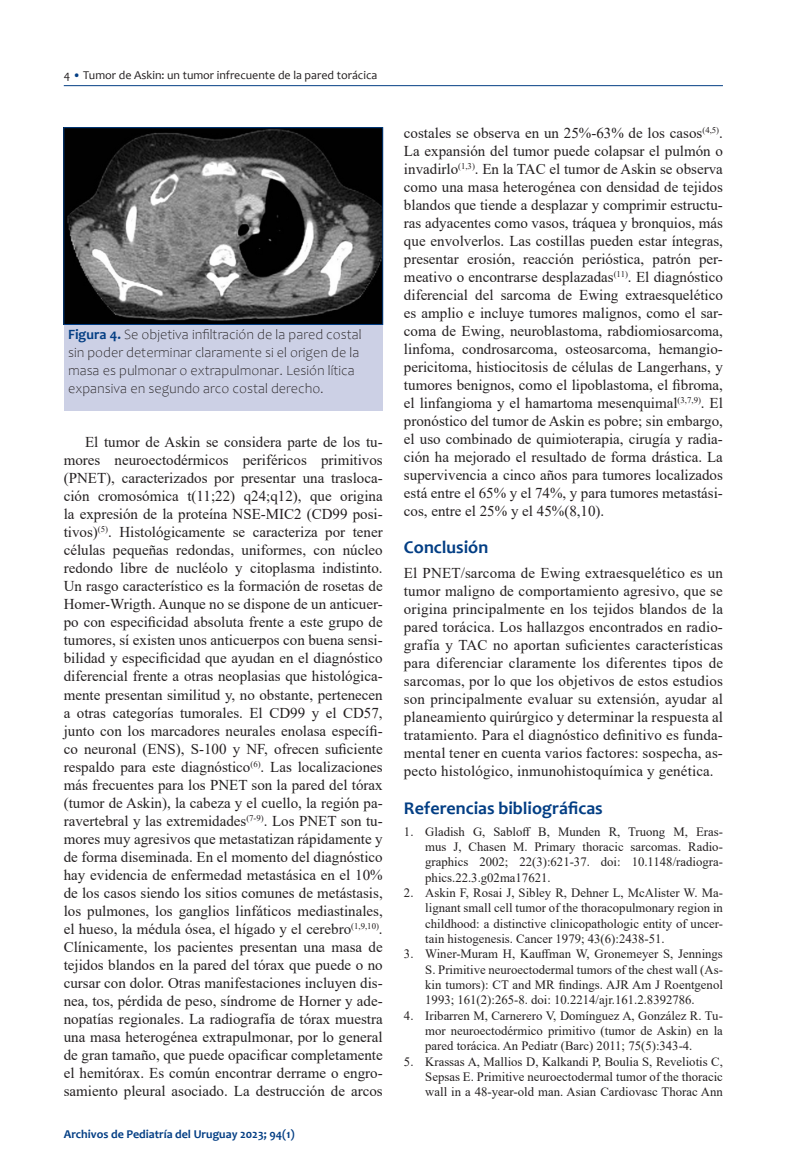
<style>
.page{position:relative;width:808px;height:1170px;background:#fff}
.page>*{position:absolute;margin:0;border:0;box-sizing:border-box;transform-origin:0 0}
.sub_1{font:700 18px "Candara";color:#033e84}
.primer{font:15px/18px "Times New Roman";color:#231f20;text-align:justify}
.t1{font:300 14.25px/18px "Candara";color:#231f20}
.bib{font:12.75px/15.3px "Times New Roman";color:#231f20;text-align:justify}
.t2{font:12px "Candara";color:#231f20}
.t3{font:700 12px "Candara";color:#033e84}
.s1{color:#033e84}
.s2{font-weight:700;color:#033e84}
</style>
<div class="page">
<hr style="left:64px;top:85px;width:659px;height:1px;background:#033e84">
<img style="left:66px;top:129px;width:315px;height:193px">
<div style="left:64px;top:127px;width:319px;height:197px;border:1px solid #033e84"></div>
<div style="left:64px;top:324px;width:319px;height:86px;background:#ccd0e5"></div>
<p class="t2" style="left:64px;top:67px;width:315px">4 <span class="s1">•</span> Tumor de Askin: un tumor infrecuente de la pared torácica</p>
<p class="t1" style="left:68px;top:326px;width:295px"><span class="s2">Figura 4.</span> Se objetiva infiltración de la pared costal sin poder determinar claramente si el origen de la masa es pulmonar o extrapulmonar. Lesión lítica expansiva en segundo arco costal derecho.</p>
<p class="primer" style="left:64px;top:433px;width:320px;text-indent:21px">El tumor de Askin se considera parte de los tu&shy;mores neuroectodérmicos periféricos primitivos (PNET), caracterizados por presentar una trasloca&shy;ción cromosómica t(11;22) q24;q12), que origina la expresión de la proteína NSE-MIC2 (CD99 posi&shy;tivos)<sup>(5)</sup>. Histológicamente se caracteriza por tener células pequeñas redondas, uniformes, con núcleo redondo libre de nucléolo y citoplasma indistinto.<br>Un rasgo característico es la formación de rosetas de Homer-Wrigth. Aunque no se dispone de un anticuer&shy;po con especificidad absoluta frente a este grupo de tumores, sí existen unos anticuerpos con buena sensi&shy;bilidad y especificidad que ayudan en el diagnóstico diferencial frente a otras neoplasias que histológica&shy;mente presentan similitud y, no obstante, pertenecen a otras categorías tumorales. El CD99 y el CD57, junto con los marcadores neurales enolasa específi&shy;co neuronal (ENS), S-100 y NF, ofrecen suficiente respaldo para este diagnóstico<sup>(6)</sup>. Las localizaciones más frecuentes para los PNET son la pared del tórax (tumor de Askin), la cabeza y el cuello, la región pa&shy;ravertebral y las extremidades<sup>(7-9)</sup>. Los PNET son tu&shy;mores muy agresivos que metastatizan rápidamente y de forma diseminada. En el momento del diagnóstico hay evidencia de enfermedad metastásica en el 10% de los casos siendo los sitios comunes de metástasis, los pulmones, los ganglios linfáticos mediastinales, el hueso, la médula ósea, el hígado y el cerebro<sup>(1,9,10)</sup>.<br>Clínicamente, los pacientes presentan una masa de tejidos blandos en la pared del tórax que puede o no cursar con dolor. Otras manifestaciones incluyen dis&shy;nea, tos, pérdida de peso, síndrome de Horner y ade&shy;nopatías regionales. La radiografía de tórax muestra una masa heterogénea extrapulmonar, por lo general de gran tamaño, que puede opacificar completamente el hemitórax. Es común encontrar derrame o engro&shy;samiento pleural asociado. La destrucción de arcos</p>
<p class="t3" style="left:64px;top:1126px;width:232px">Archivos de Pediatría del Uruguay 2023; 94(1)</p>
<p class="primer" style="left:404px;top:123px;width:320px">costales se observa en un 25%-63% de los casos<sup>(4,5)</sup>.<br>La expansión del tumor puede colapsar el pulmón o invadirlo<sup>(1,3)</sup>. En la TAC el tumor de Askin se observa como una masa heterogénea con densidad de tejidos blandos que tiende a desplazar y comprimir estructu&shy;ras adyacentes como vasos, tráquea y bronquios, más que envolverlos. Las costillas pueden estar íntegras, presentar erosión, reacción perióstica, patrón per&shy;meativo o encontrarse desplazadas<sup>(11)</sup>. El diagnóstico diferencial del sarcoma de Ewing extraesquelético es amplio e incluye tumores malignos, como el sar&shy;coma de Ewing, neuroblastoma, rabdiomiosarcoma, linfoma, condrosarcoma, osteosarcoma, hemangio&shy;pericitoma, histiocitosis de células de Langerhans, y tumores benignos, como el lipoblastoma, el fibroma, el linfangioma y el hamartoma mesenquimal<sup>(3,7,9)</sup>. El pronóstico del tumor de Askin es pobre; sin embargo, el uso combinado de quimioterapia, cirugía y radia&shy;ción ha mejorado el resultado de forma drástica. La supervivencia a cinco años para tumores localizados está entre el 65% y el 74%, y para tumores metastási&shy;cos, entre el 25% y el 45%(8,10).</p>
<p class="sub_1" style="left:404px;top:536px;width:86px">Conclusión</p>
<p class="primer" style="left:404px;top:563px;width:320px">El PNET/sarcoma de Ewing extraesquelético es un tumor maligno de comportamiento agresivo, que se origina principalmente en los tejidos blandos de la pared torácica. Los hallazgos encontrados en radio&shy;grafía y TAC no aportan suficientes características para diferenciar claramente los diferentes tipos de sarcomas, por lo que los objetivos de estos estudios son principalmente evaluar su extensión, ayudar al planeamiento quirúrgico y determinar la respuesta al tratamiento. Para el diagnóstico definitivo es funda&shy;mental tener en cuenta varios factores: sospecha, as&shy;pecto histológico, inmunohistoquímica y genética.</p>
<p class="sub_1" style="left:404px;top:796px;width:200px">Referencias bibliográficas</p>
<p class="bib" style="left:425px;top:823px;width:299px;text-indent:-21px">1. Gladish G, Sabloff B, Munden R, Truong M, Eras&shy;mus J, Chasen M. Primary thoracic sarcomas. Radio&shy;graphics 2002; 22(3):621-37. doi: 10.1148/radiogra&shy;phics.22.3.g02ma17621.</p>
<p class="bib" style="left:425px;top:884px;width:299px;text-indent:-21px">2. Askin F, Rosai J, Sibley R, Dehner L, McAlister W. Ma&shy;lignant small cell tumor of the thoracopulmonary region in childhood: a distinctive clinicopathologic entity of uncer&shy;tain histogenesis. Cancer 1979; 43(6):2438-51.</p>
<p class="bib" style="left:425px;top:945px;width:299px;text-indent:-21px">3. Winer-Muram H, Kauffman W, Gronemeyer S, Jennings S. Primitive neuroectodermal tumors of the chest wall (As&shy;kin tumors): CT and MR findings. AJR Am J Roentgenol 1993; 161(2):265-8. doi: 10.2214/ajr.161.2.8392786.</p>
<p class="bib" style="left:425px;top:1007px;width:299px;text-indent:-21px">4. Iribarren M, Carnerero V, Domínguez A, González R. Tu&shy;mor neuroectodérmico primitivo (tumor de Askin) en la pared torácica. An Pediatr (Barc) 2011; 75(5):343-4.</p>
<p class="bib" style="left:425px;top:1053px;width:299px;text-indent:-21px">5. Krassas A, Mallios D, Kalkandi P, Boulia S, Reveliotis C, Sepsas E. Primitive neuroectodermal tumor of the thoracic wall in a 48-year-old man. Asian Cardiovasc Thorac Ann</p>
</div>
